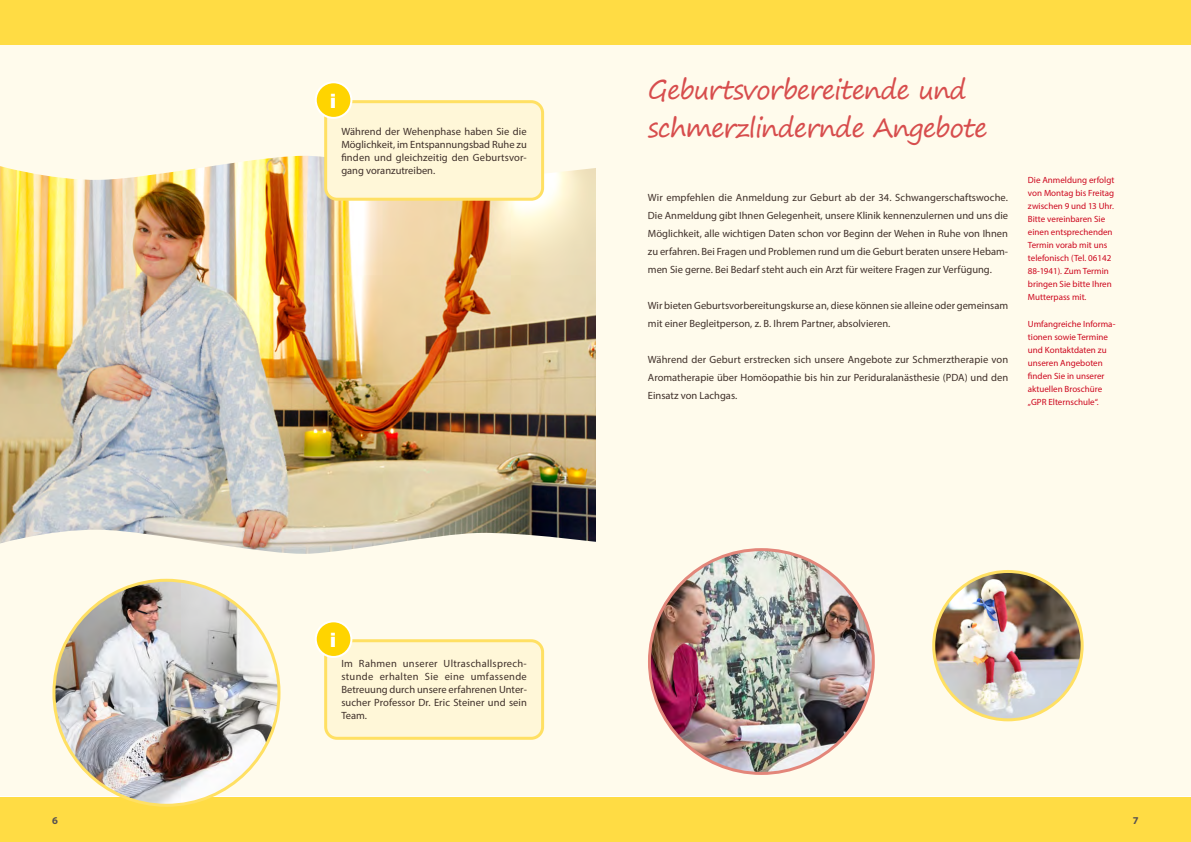
<style>
.page{position:relative;width:1191px;height:842px;background:#fff}
.page>*{position:absolute;margin:0;border:0;box-sizing:border-box;transform-origin:0 0}
.t1{font:26px/38px "Segoe Print";letter-spacing:-.04em;color:#d74d4d}
.t2{font:900 19.8px "Arial";color:#fff}
.t3{font:10.5px/18px "Myriad Pro";color:#3f302a;text-align:justify}
.t4{font:700 10.5px "Myriad Pro";color:#585251}
.t5{font:9px/13px "Myriad Pro";color:#cd071e}
</style>
<div class="page">
<div style="left:0;top:797px;width:1191px;height:45px;background:#ffdc44"></div>
<div style="left:0;top:0;width:1191px;height:45px;background:#ffdc44"></div>
<div style="left:0;top:45px;width:1191px;height:750px;background:#fffbec"></div>
<img style="left:649px;top:550px;width:224px;height:223px;border-radius:112px">
<img style="left:0;top:181px;width:596px;height:348px">
<svg style="left:0;top:529px;width:596px;height:57px"></svg>
<svg style="left:0;top:123px;width:596px;height:58px"></svg>
<img style="left:933px;top:571px;width:149px;height:149px;border-radius:74px">
<div style="left:932px;top:570px;width:151px;height:151px;border:3px solid #ffe063;border-radius:50%"></div>
<img style="left:54px;top:580px;width:225px;height:225px;border-radius:112px">
<div style="left:326px;top:102px;width:216px;height:97px;background:#fff7d8;border-radius:11px"></div>
<div style="left:324px;top:100px;width:220px;height:101px;border:3px solid #ffe063;border-radius:11px"></div>
<div style="left:316px;top:82px;width:35px;height:36px;background:#ffd400;border-radius:50%"></div>
<div style="left:315px;top:81px;width:37px;height:38px;border:2px solid #fff;border-radius:50%"></div>
<div style="left:326px;top:641px;width:216px;height:97px;background:#fff7d8;border-radius:11px"></div>
<div style="left:324px;top:639px;width:220px;height:101px;border:3px solid #ffe063;border-radius:11px"></div>
<div style="left:316px;top:621px;width:35px;height:36px;background:#ffd400;border-radius:50%"></div>
<div style="left:315px;top:620px;width:37px;height:38px;border:2px solid #fff;border-radius:50%"></div>
<h2 class="t2" style="left:330px;top:87px;width:8px">i</h2>
<p class="t3" style="left:341px;top:125px;width:187px;line-height:13px">Während der Wehenphase haben Sie die Möglichkeit, im Entspannungsbad Ruhe zu finden und gleichzeitig den Geburtsvor&shy;gang voranzutreiben.</p>
<h2 class="t2" style="left:330px;top:626px;width:8px">i</h2>
<p class="t3" style="left:341px;top:657px;width:187px;line-height:13px">Im Rahmen unserer Ultraschallsprech&shy;stunde erhalten Sie eine umfassende Betreuung durch unsere erfahrenen Unter&shy;sucher Professor Dr. Eric Steiner und sein Team.</p>
<h1 class="t1" style="left:648px;top:70px;width:341px">Geburtsvorbereitende und schmerzlindernde Angebote</h1>
<p class="t3" style="left:648px;top:188px;width:361px">Wir empfehlen die Anmeldung zur Geburt ab der 34. Schwangerschaftswoche.<br>Die Anmeldung gibt Ihnen Gelegenheit, unsere Klinik kennenzulernen und uns die Möglichkeit, alle wichtigen Daten schon vor Beginn der Wehen in Ruhe von Ihnen zu erfahren. Bei Fragen und Problemen rund um die Geburt beraten unsere Hebam&shy;men Sie gerne. Bei Bedarf steht auch ein Arzt für weitere Fragen zur Verfügung.</p>
<p class="t3" style="left:648px;top:296px;width:362px">Wir bieten Geburtsvorbereitungskurse an, diese können sie alleine oder gemeinsam mit einer Begleitperson, z. B. Ihrem Partner, absolvieren.</p>
<p class="t3" style="left:648px;top:350px;width:362px">Während der Geburt erstrecken sich unsere Angebote zur Schmerztherapie von Aromatherapie über Homöopathie bis hin zur Periduralanästhesie (PDA) und den Einsatz von Lachgas.</p>
<p class="t5" style="left:1028px;top:173px;width:88px">Die Anmeldung erfolgt von Montag bis Freitag zwischen 9 und 13 Uhr.<br>Bitte vereinbaren Sie einen entsprechenden<br>Termin vorab mit uns telefonisch (Tel. 06142<br>88-1941). Zum Termin bringen Sie bitte Ihren<br>Mutterpass mit.</p>
<p class="t5" style="left:1028px;top:317px;width:89px">Umfangreiche Informa&shy;tionen sowie Termine und Kontaktdaten zu unseren Angeboten finden Sie in unserer aktuellen Broschüre „GPR Elternschule“.</p>
<p class="t4" style="left:52px;top:814px;width:7px">6</p>
<p class="t4" style="left:1132px;top:813px;width:7px">7</p>
</div>
